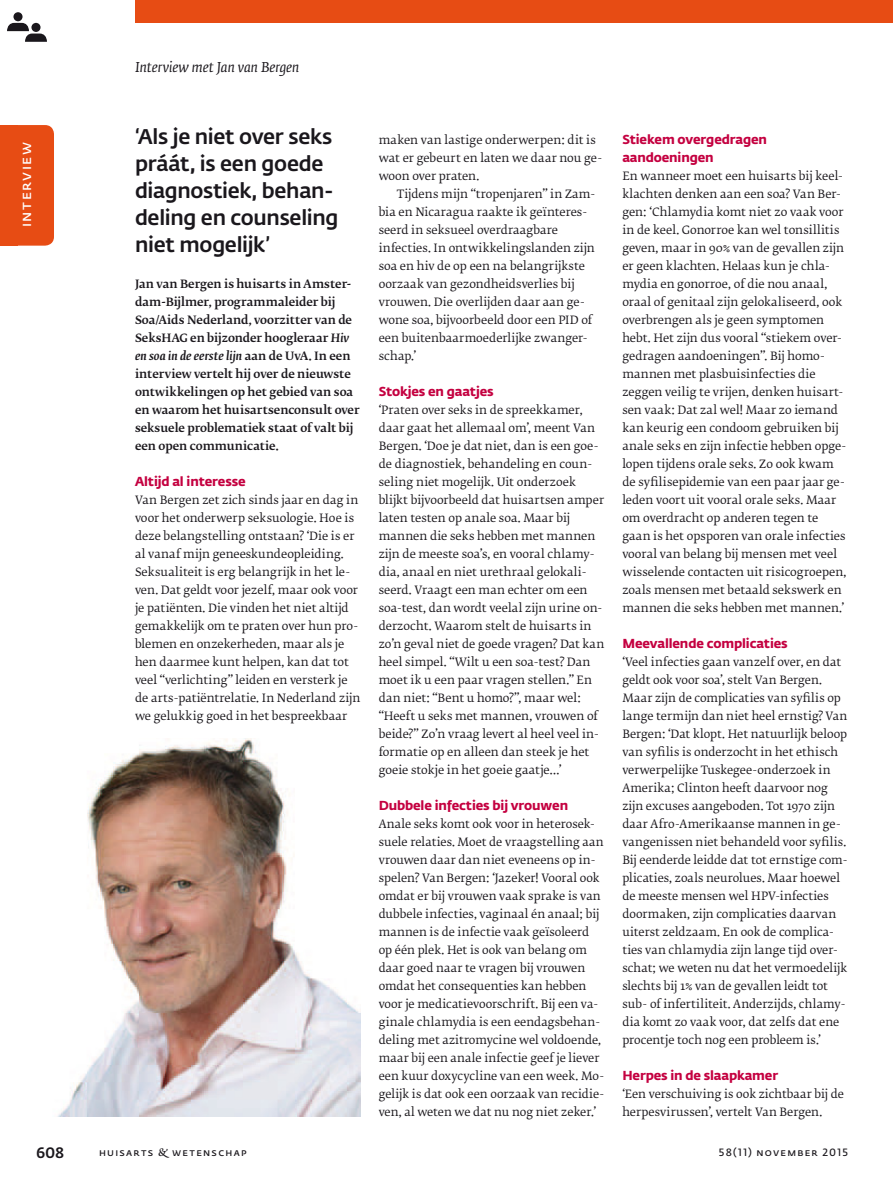
<style>
.page{position:relative;width:893px;height:1191px;background:#fff}
.page>*{position:absolute;margin:0;border:0;box-sizing:border-box;transform-origin:0 0}
.t1{font:500 21px/27px "Fedra Sans Pro";letter-spacing:-.015em;color:#1a171c}
.t2{font:600 15px "Fedra Sans Pro";letter-spacing:.105em;color:#fff}
.t3{font:500 15px "Fedra Sans Pro";color:#1a171c}
.t4{font:italic 13.5px "Fedra Serif B Pro";letter-spacing:-.005em;color:#1a171c}
.t5{font:700 12.9px/18px "Fedra Sans Pro";letter-spacing:-.01em;color:#c40040}
.t6{font:11.4px/18px "Fedra Serif B Pro";letter-spacing:.005em;color:#1a171c}
.t7{font:500 11.4px/18px "Fedra Serif B Pro";letter-spacing:-.005em;color:#1a171c}
.t8{font:600 10.5px "Fedra Sans Pro";letter-spacing:.12em;color:#1a171c}
.s1{font-style:italic}
.s2{font-family:"Fedra Serif B Pro Demi";font-weight:400}
</style>
<div class="page">
<div style="left:13px;top:12px;width:10px;height:9px;background:#1a171c;border-radius:50%"></div>
<svg style="left:7px;top:23px;width:40px;height:19px"></svg>
<div style="left:31px;top:23px;width:10px;height:9px;background:#1a171c;border-radius:50%"></div>
<div style="left:0;top:125px;width:54px;height:121px;background:#e74c14;border-radius:9px"></div>
<div style="left:0;top:125px;width:18px;height:121px;background:#e74c14"></div>
<div style="left:135px;top:0;width:758px;height:23px;background:#e74c14"></div>
<img style="left:58px;top:738px;width:303px;height:378px">
<p class="t4" style="left:135px;top:59px;width:166px">Interview met Jan van Bergen</p>
<h2 class="t2" style="left:19px;top:227px;width:87px;rotate:-90deg">Interview</h2>
<h1 class="t1" style="left:135px;top:124px;width:205px">‘Als je niet over seks práát, is een goede diagnostiek, behan&shy;deling en counseling niet mogelijk’</h1>
<p class="t7" style="left:135px;top:275px;width:226px">Jan van Bergen is huisarts in Amster&shy;dam-Bijlmer, programmaleider bij Soa/Aids Nederland, voorzitter van de SeksHAG en bijzonder hoogleraar <span class="s1">Hiv en soa in de eerste lijn</span> aan de UvA. In een interview vertelt hij over de nieuwste ontwikkelingen op het gebied van soa en waarom het huisartsenconsult over seksuele problematiek staat of valt bij een open communicatie.</p>
<p class="t5" style="left:135px;top:473px;width:112px">Altijd al interesse</p>
<p class="t6" style="left:135px;top:491px;width:227px">Van Bergen zet zich sinds jaar en dag in voor het onderwerp seksuologie. Hoe is deze belangstelling ontstaan? ‘Die is er al vanaf mijn geneeskundeopleiding.<br>Seksualiteit is erg belangrijk in het le&shy;ven. Dat geldt voor jezelf, maar ook voor je patiënten. Die vinden het niet altijd gemakkelijk om te praten over hun pro&shy;blemen en onzekerheden, maar als je hen daarmee kunt helpen, kan dat tot veel “verlichting” leiden en versterk je de arts-patiëntrelatie. In Nederland zijn we gelukkig goed in het bespreekbaar</p>
<h2 class="t3" style="left:36px;top:1145px;width:30px">608</h2>
<p class="t8" style="left:99px;top:1147px;width:149px">huisarts <span class="s2">&amp;</span> wetenschap</p>
<p class="t6" style="left:379px;top:131px;width:225px">maken van lastige onderwerpen: dit is wat er gebeurt en laten we daar nou ge&shy;woon over praten.</p>
<p class="t6" style="left:379px;top:185px;width:218px;text-indent:18px">Tijdens mijn “tropenjaren” in Zam&shy;bia en Nicaragua raakte ik geïnteres&shy;seerd in seksueel overdraagbare infecties. In ontwikkelingslanden zijn soa en hiv de op een na belangrijkste oorzaak van gezondheidsverlies bij vrouwen. Die overlijden daar aan ge&shy;wone soa, bijvoorbeeld door een PID of een buitenbaarmoederlijke zwanger&shy;schap.’</p>
<p class="t5" style="left:379px;top:383px;width:117px">Stokjes en gaatjes</p>
<p class="t6" style="left:379px;top:401px;width:227px">‘Praten over seks in de spreekkamer, daar gaat het allemaal om’, meent Van Bergen. ‘Doe je dat niet, dan is een goe&shy;de diagnostiek, behandeling en coun&shy;seling niet mogelijk. Uit onderzoek blijkt bijvoorbeeld dat huisartsen amper laten testen op anale soa. Maar bij mannen die seks hebben met mannen zijn de meeste soa’s, en vooral chlamy&shy;dia, anaal en niet urethraal gelokali&shy;seerd. Vraagt een man echter om een soa-test, dan wordt veelal zijn urine on&shy;derzocht. Waarom stelt de huisarts in zo’n geval niet de goede vragen? Dat kan heel simpel. “Wilt u een soa-test? Dan moet ik u een paar vragen stellen.” En dan niet: “Bent u homo?”, maar wel: “Heeft u seks met mannen, vrouwen of beide?” Zo’n vraag levert al heel veel in&shy;formatie op en alleen dan steek je het goeie stokje in het goeie gaatje…’</p>
<p class="t5" style="left:379px;top:797px;width:191px">Dubbele infecties bij vrouwen</p>
<p class="t6" style="left:379px;top:815px;width:227px">Anale seks komt ook voor in heterosek&shy;suele relaties. Moet de vraagstelling aan vrouwen daar dan niet eveneens op in&shy;spelen? Van Bergen: ‘Jazeker! Vooral ook omdat er bij vrouwen vaak sprake is van dubbele infecties, vaginaal én anaal; bij mannen is de infectie vaak geïsoleerd op één plek. Het is ook van belang om daar goed naar te vragen bij vrouwen omdat het consequenties kan hebben voor je medicatievoorschrift. Bij een va&shy;ginale chlamydia is een eendagsbehan&shy;deling met azitromycine wel voldoende, maar bij een anale infectie geef je liever een kuur doxycycline van een week. Mo&shy;gelijk is dat ook een oorzaak van recidie&shy;ven, al weten we dat nu nog niet zeker.’</p>
<p class="t5" style="left:622px;top:131px;width:146px">Stiekem overgedragen aandoeningen</p>
<p class="t6" style="left:622px;top:167px;width:226px">En wanneer moet een huisarts bij keel&shy;klachten denken aan een soa? Van Ber&shy;gen: ‘Chlamydia komt niet zo vaak voor in de keel. Gonorroe kan wel tonsillitis geven, maar in 90% van de gevallen zijn er geen klachten. Helaas kun je chla&shy;mydia en gonorroe, of die nou anaal, oraal of genitaal zijn gelokaliseerd, ook overbrengen als je geen symptomen hebt. Het zijn dus vooral “stiekem over&shy;gedragen aandoeningen”. Bij homo&shy;mannen met plasbuisinfecties die zeggen veilig te vrijen, denken huisart&shy;sen vaak: Dat zal wel! Maar zo iemand kan keurig een condoom gebruiken bij anale seks en zijn infectie hebben opge&shy;lopen tijdens orale seks. Zo ook kwam de syfilisepidemie van een paar jaar ge&shy;leden voort uit vooral orale seks. Maar om overdracht op anderen tegen te gaan is het opsporen van orale infecties vooral van belang bij mensen met veel wisselende contacten uit risicogroepen, zoals mensen met betaald sekswerk en mannen die seks hebben met mannen.’</p>
<p class="t5" style="left:622px;top:635px;width:167px">Meevallende complicaties</p>
<p class="t6" style="left:622px;top:653px;width:227px">‘Veel infecties gaan vanzelf over, en dat geldt ook voor soa’, stelt Van Bergen.<br>Maar zijn de complicaties van syfilis op lange termijn dan niet heel ernstig? Van Bergen: ‘Dat klopt. Het natuurlijk beloop van syfilis is onderzocht in het ethisch verwerpelijke Tuskegee-onderzoek in Amerika; Clinton heeft daarvoor nog zijn excuses aangeboden. Tot 1970 zijn daar Afro-Amerikaanse mannen in ge&shy;vangenissen niet behandeld voor syfilis.<br>Bij eenderde leidde dat tot ernstige com&shy;plicaties, zoals neurolues. Maar hoewel de meeste mensen wel HPV-infecties doormaken, zijn complicaties daarvan uiterst zeldzaam. En ook de complica&shy;ties van chlamydia zijn lange tijd over&shy;schat; we weten nu dat het vermoedelijk slechts bij 1% van de gevallen leidt tot sub- of infertiliteit. Anderzijds, chlamy&shy;dia komt zo vaak voor, dat zelfs dat ene procentje toch nog een probleem is.’</p>
<p class="t5" style="left:622px;top:1067px;width:157px">Herpes in de slaapkamer</p>
<p class="t6" style="left:622px;top:1085px;width:223px">‘Een verschuiving is ook zichtbaar bij de herpesvirussen’, vertelt Van Bergen.</p>
<p class="t8" style="left:719px;top:1147px;width:131px">58(11) november 2015</p>
</div>
